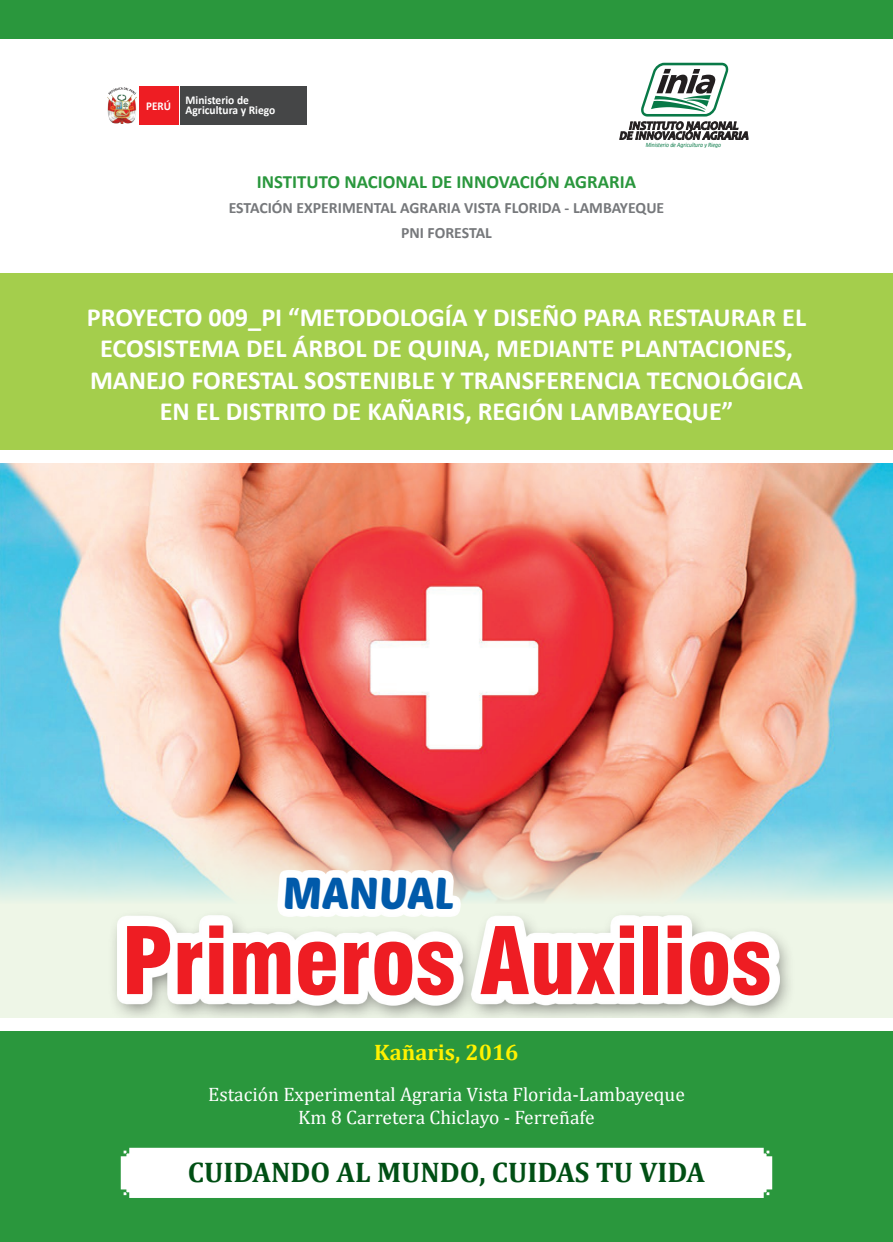
<style>
.page{position:relative;width:893px;height:1242px;background:#fff}
.page>*{position:absolute;margin:0;border:0;box-sizing:border-box;transform-origin:0 0}
.t1{font:900 condensed 90.45px "Swiss 721 BT";color:#ee1d23}
.t2{font:43.5px "Poetsen One";color:#015aaa}
.t3{font:700 28.5px "Cambria";color:#004f14}
.t4{font:700 26.25px/31.5px "Calibri";color:#fff;text-align:center}
.t5{font:700 22.5px "Cambria";color:#fff101}
.t6{font:19.5px/23.4px "Cambria";color:#fff;text-align:center}
.t7{font:700 18.75px "Calibri";color:#2a973d}
.t8{font:700 15.75px/25.3px "Calibri";color:#76787b;text-align:center}
.t9{font:700 12px/10.2px "Calibri";color:#fff;scale:.96 1}
.t10{font:700 12px "Calibri";color:#fff;scale:.92 1}
.t11{font:italic 6.6px "Calibri";color:#087947;scale:.86 1}
</style>
<div class="page">
<div style="left:0;top:1030px;width:893px;height:212px;background:#2a973d"></div>
<div style="left:0;top:274px;width:893px;height:176px;background:#a4ce4c"></div>
<div style="left:0;top:0;width:893px;height:38px;background:#2a973d"></div>
<div style="left:0;top:462px;width:893px;height:555px;background:#eef6e7"></div>
<div style="left:121px;top:1147px;width:651px;height:51px;background:#fff"></div>
<img style="left:107px;top:95px;width:30px;height:28px">
<div style="left:139px;top:86px;width:39px;height:38px;background:#ee1d23"></div>
<div style="left:180px;top:86px;width:126px;height:38px;background:#454647"></div>
<svg style="left:108px;top:87px;width:28px;height:8px"></svg>
<svg style="left:619px;top:63px;width:129px;height:77px"></svg>
<img style="left:0;top:462px;width:893px;height:439px">
<div style="left:108px;top:909px;width:687px;height:115px;background:#231f20;opacity:.6"></div>
<svg style="left:117px;top:915px;width:663px;height:90px;fill:#fff"></svg>
<div style="left:277px;top:870px;width:184px;height:47px;background:#fff"></div>
<div style="left:0;top:1017px;width:893px;height:13px;background:#fff"></div>
<p class="t10" style="left:146px;top:98px;width:28px">PERÚ</p>
<p class="t9" style="left:186px;top:95px;width:95px">Ministerio de<br>Agricultura y Riego</p>
<p class="t11" style="left:646px;top:140px;width:89px">Ministerio de Agricultura y Riego</p>
<p class="t7" style="left:257px;top:169px;width:381px">INSTITUTO NACIONAL DE INNOVACIÓN AGRARIA</p>
<p class="t8" style="left:229px;top:195px;width:437px">ESTACIÓN EXPERIMENTAL AGRARIA VISTA FLORIDA - LAMBAYEQUE<br>PNI FORESTAL</p>
<p class="t4" style="left:87px;top:301px;width:721px">PROYECTO 009_PI “METODOLOGÍA Y DISEÑO PARA RESTAURAR EL ECOSISTEMA DEL ÁRBOL DE QUINA, MEDIANTE PLANTACIONES, MANEJO FORESTAL SOSTENIBLE Y TRANSFERENCIA TECNOLÓGICA EN EL DISTRITO DE KAÑARIS, REGIÓN LAMBAYEQUE”</p>
<h2 class="t2" style="left:283px;top:865px;width:173px">MANUAL</h2>
<h1 class="t1" style="left:122px;top:907px;width:651px">Primeros Auxilios</h1>
<p class="t5" style="left:374px;top:1037px;width:146px">Kañaris, 2016</p>
<p class="t6" style="left:208px;top:1082px;width:478px">Estación Experimental Agraria Vista Florida-Lambayeque<br>Km 8 Carretera Chiclayo - Ferreñafe</p>
<p class="t3" style="left:188px;top:1152px;width:519px">CUIDANDO AL MUNDO, CUIDAS TU VIDA</p>
</div>
